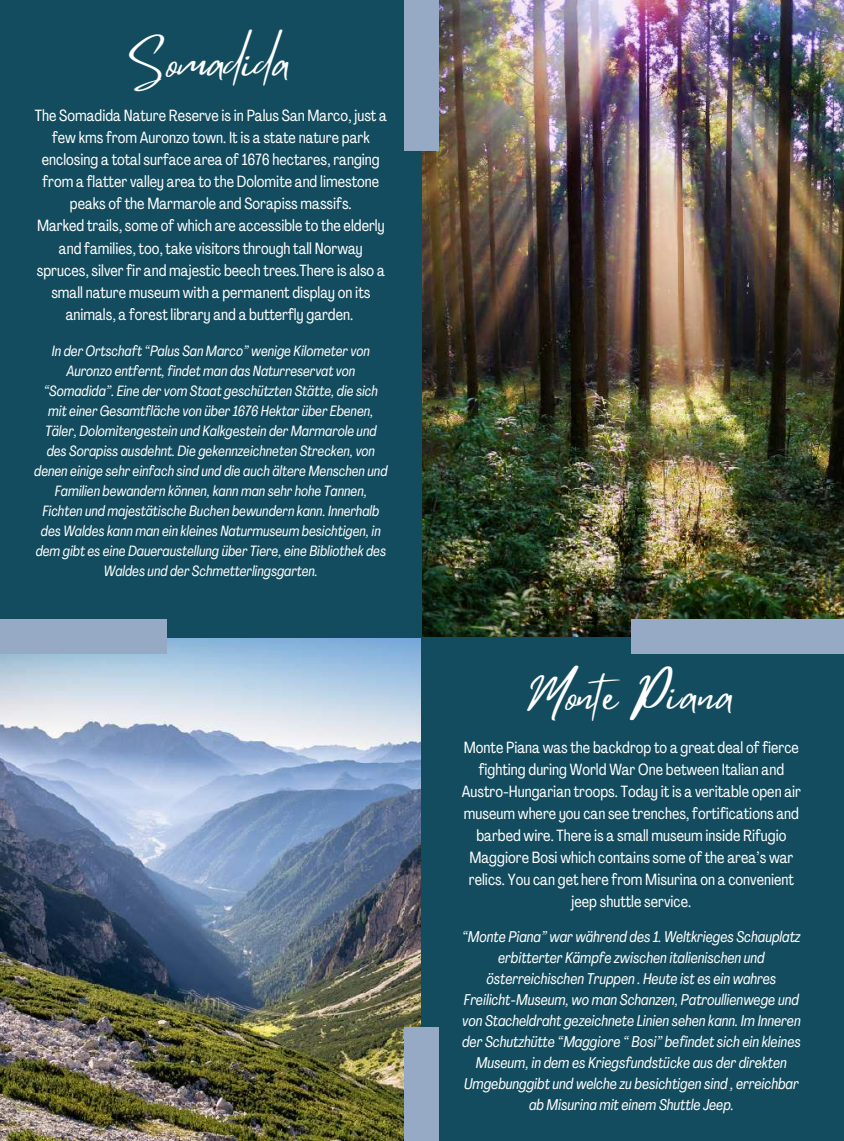
<style>
.page{position:relative;width:844px;height:1141px;background:#fff}
.page>*{position:absolute;margin:0;border:0;box-sizing:border-box;transform-origin:0 0}
.t1{font:45.68px "Mistrully";color:#fff}
.t2{font:16.1px/22.1px "Agrandir Tight";color:#fff;text-align:center}
.t3{font:italic 15.4px/21px "Agrandir Tight";color:#fff;text-align:center}
.t4{font:italic 14.7px/20.1px "Agrandir Tight";color:#fff;text-align:center}
</style>
<div class="page">
<img style="left:421px;top:0;width:422px;height:636px">
<img style="left:0;top:637px;width:421px;height:503px">
<div style="left:0;top:0;width:421px;height:637px;background:#124c5e"></div>
<div style="left:421px;top:637px;width:422px;height:503px;background:#124c5e"></div>
<div style="left:404px;top:0;width:34px;height:150px;background:#96aac5"></div>
<div style="left:631px;top:620px;width:212px;height:34px;background:#96aac5"></div>
<div style="left:0;top:620px;width:167px;height:34px;background:#96aac5"></div>
<div style="left:404px;top:1027px;width:34px;height:113px;background:#96aac5"></div>
<h1 class="t1" style="left:131px;top:26px;width:160px">Somadida</h1>
<p class="t2" style="left:35px;top:106px;width:353px">The Somadida Nature Reserve is in Palus San Marco, just a few kms from Auronzo town. It is a state nature park enclosing a total surface area of 1676 hectares, ranging from a flatter valley area to the Dolomite and limestone peaks of the Marmarole and Sorapiss massifs.<br>Marked trails, some of which are accessible to the elderly and families, too, take visitors through tall Norway spruces, silver fir and majestic beech trees.There is also a small nature museum with a permanent display on its animals, a forest library and a butterfly garden.</p>
<p class="t4" style="left:34px;top:342px;width:355px">In der Ortschaft “Palus San Marco” wenige Kilometer von Auronzo entfernt, findet man das Naturreservat von “Somadida”. Eine der vom Staat geschützten Stätte, die sich mit einer Gesamtfläche von über 1676 Hektar über Ebenen, Täler, Dolomitengestein und Kalkgestein der Marmarole und des Sorapiss ausdehnt. Die gekennzeichneten Strecken, von denen einige sehr einfach sind und die auch ältere Menschen und Familien bewandern können, kann man sehr hohe Tannen, Fichten und majestätische Buchen bewundern kann. Innerhalb des Waldes kann man ein kleines Naturmuseum besichtigen, in dem gibt es eine Daueraustellung über Tiere, eine Bibliothek des Waldes und der Schmetterlingsgarten.</p>
<h1 class="t1" style="left:528px;top:659px;width:206px">Monte Piana</h1>
<p class="t2" style="left:461px;top:738px;width:341px">Monte Piana was the backdrop to a great deal of fierce fighting during World War One between Italian and Austro-Hungarian troops. Today it is a veritable open air museum where you can see trenches, fortifications and barbed wire. There is a small museum inside Rifugio Maggiore Bosi which contains some of the area’s war relics. You can get here from Misurina on a convenient jeep shuttle service.</p>
<p class="t3" style="left:462px;top:927px;width:340px">“Monte Piana” war während des 1. Weltkrieges Schauplatz erbitterter Kämpfe zwischen italienischen und österreichischen Truppen . Heute ist es ein wahres Freilicht-Museum, wo man Schanzen, Patroullienwege und von Stacheldraht gezeichnete Linien sehen kann. Im Inneren der Schutzhütte “Maggiore “ Bosi” befindet sich ein kleines Museum, in dem es Kriegsfundstücke aus der direkten Umgebunggibt und welche zu besichtigen sind , erreichbar ab Misurina mit einem Shuttle Jeep.</p>
</div>
